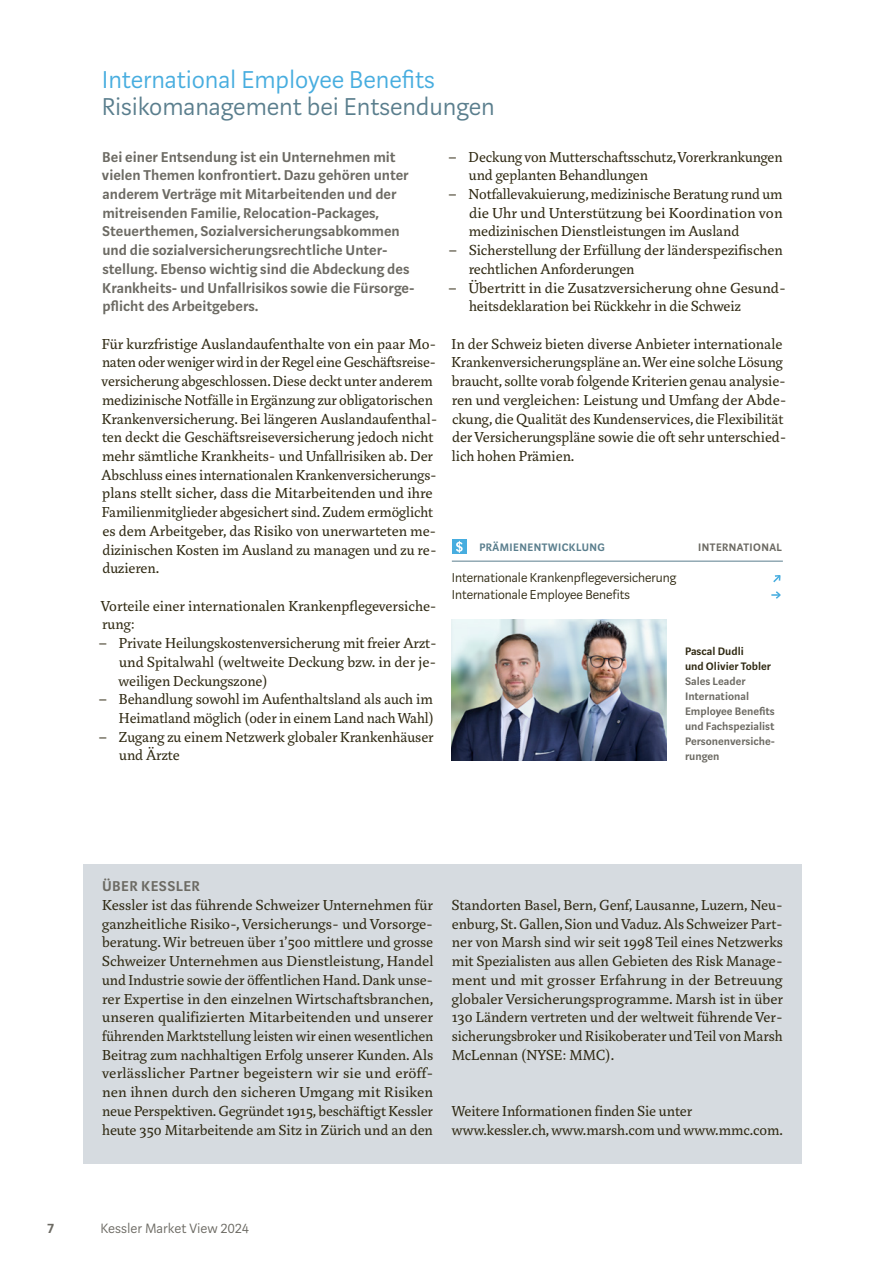
<style>
.page{position:relative;width:885px;height:1263px;background:#fff}
.page>*{position:absolute;margin:0;border:0;box-sizing:border-box;transform-origin:0 0}
.t1{font:300 27px "Marat Sans KS";letter-spacing:-.005em;color:#5a7e8d}
.t2{font:300 27px "Marat Sans KS";letter-spacing:-.005em;color:#47addf}
.t3{font:15.75px/18.8px "Marat KS";color:#2f2912}
.t4{font:600 15.75px/18.8px "Marat Sans KS";color:#6c6a63}
.t5{font:600 15.75px "Marat Sans KS";letter-spacing:.025em;color:#6c6a63}
.t6{font:300 15px "Marat Sans KS";color:#6c6a63}
.t7{font:600 15px "Marat Sans KS";color:#6c6a63}
.t8{font:300 14.25px/16.5px "Marat Sans";color:#2f2912}
.t9{font:600 12px/15px "Marat Sans KS";color:#6c6a63}
.t10{font:600 12px/15px "Marat Sans KS";color:#2f2912}
.t11{font:600 12px "Marat Sans";letter-spacing:.04em;color:#5a7e8d}
.t12{font:600 12px "Marat Sans";letter-spacing:.04em;color:#6c6a63}
</style>
<div class="page">
<hr style="left:452px;top:561px;width:330px;height:1px;background:#5a7e8d">
<div style="left:452px;top:539px;width:14px;height:15px;background:#47addf"></div>
<svg style="left:456px;top:541px;width:6px;height:12px"></svg>
<svg style="left:773px;top:575px;width:7px;height:7px"></svg>
<svg style="left:771px;top:591px;width:9px;height:8px"></svg>
<div style="left:83px;top:864px;width:718px;height:300px;background:#d6dbe0"></div>
<img style="left:452px;top:619px;width:214px;height:141px">
<h1 class="t2" style="left:102px;top:65px;width:334px">International Employee Benefits</h1>
<h1 class="t1" style="left:102px;top:92px;width:394px">Risikomanagement bei Entsendungen</h1>
<p class="t4" style="left:102px;top:148px;width:314px">Bei einer Entsendung ist ein Unternehmen mit vielen Themen konfrontiert. Dazu gehören unter anderem Verträge mit Mitarbeitenden und der mitreisenden Familie, Relocation-Packages, Steuerthemen, Sozialversicherungsabkommen und die sozialversicherungsrechtliche Unter&shy;stellung. Ebenso wichtig sind die Abdeckung des Krankheits- und Unfallrisikos sowie die Fürsorge&shy;pflicht des Arbeitgebers.</p>
<p class="t3" style="left:101px;top:335px;width:337px">Für kurzfristige Auslandaufenthalte von ein paar Mo&shy;naten oder weniger wird in der Regel eine Geschäftsreise&shy;versicherung abgeschlossen. Diese deckt unter anderem medizinische Notfälle in Ergänzung zur obligatorischen Krankenversicherung. Bei längeren Auslandaufenthal&shy;ten deckt die Geschäftsreiseversicherung jedoch nicht mehr sämtliche Krankheits- und Unfallrisiken ab. Der Abschluss eines internationalen Krankenversicherungs&shy;plans stellt sicher, dass die Mitarbeitenden und ihre Familienmitglieder abgesichert sind. Zudem ermöglicht es dem Arbeitgeber, das Risiko von unerwarteten me&shy;dizinischen Kosten im Ausland zu managen und zu re&shy;duzieren.</p>
<p class="t3" style="left:101px;top:596px;width:337px">Vorteile einer internationalen Krankenpflegeversiche&shy;rung:</p>
<p class="t3" style="left:119px;top:634px;width:320px;text-align:justify;text-indent:-21px">– Private Heilungskostenversicherung mit freier Arzt&shy;und Spitalwahl (weltweite Deckung bzw. in der je&shy;weiligen Deckungszone)</p>
<p class="t3" style="left:98px;top:690px;width:337px;text-align:right">– Behandlung sowohl im Aufenthaltsland als auch im<br>Heimatland möglich (oder in einem Land nach Wahl)</p>
<p class="t3" style="left:119px;top:727px;width:316px;text-indent:-21px">– Zugang zu einem Netzwerk globaler Krankenhäuser und Ärzte</p>
<p class="t3" style="left:469px;top:147px;width:315px;text-indent:-21px">– Deckung von Mutterschaftsschutz, Vorerkrankungen und geplanten Behandlungen</p>
<p class="t3" style="left:468px;top:185px;width:315px;text-align:justify;text-indent:-21px">– Notfallevakuierung, medizinische Beratung rund um die Uhr und Unterstützung bei Koordination von medizinischen Dienstleistungen im Ausland</p>
<p class="t3" style="left:468px;top:241px;width:315px;text-indent:-21px">– Sicherstellung der Erfüllung der länderspezifischen rechtlichen Anforderungen</p>
<p class="t3" style="left:469px;top:278px;width:318px;text-indent:-21px">– Übertritt in die Zusatzversicherung ohne Gesund&shy;heitsdeklaration bei Rückkehr in die Schweiz</p>
<p class="t3" style="left:451px;top:335px;width:336px">In der Schweiz bieten diverse Anbieter internationale Krankenversicherungspläne an. Wer eine solche Lösung braucht, sollte vorab folgende Kriterien genau analysie&shy;ren und vergleichen: Leistung und Umfang der Abde&shy;ckung, die Qualität des Kundenservices, die Flexibilität der Versicherungspläne sowie die oft sehr unterschied&shy;lich hohen Prämien.</p>
<p class="t11" style="left:479px;top:541px;width:127px">PRÄMIENENTWICKLUNG</p>
<p class="t12" style="left:698px;top:541px;width:85px">INTERNATIONAL</p>
<p class="t8" style="left:452px;top:570px;width:226px">Internationale Krankenpflegeversicherung<br>Internationale Employee Benefits</p>
<p class="t10" style="left:685px;top:644px;width:88px">Pascal Dudli<br>und Olivier Tobler</p>
<p class="t9" style="left:685px;top:674px;width:91px">Sales Leader<br>International<br>Employee Benefits und Fachspezialist<br>Personenversiche&shy;rungen</p>
<p class="t5" style="left:102px;top:878px;width:99px">ÜBER KESSLER</p>
<p class="t3" style="left:102px;top:896px;width:333px;text-align:justify">Kessler ist das führende Schweizer Unternehmen für ganzheitliche Risiko-, Versicherungs- und Vorsorge&shy;beratung. Wir betreuen über 1’500 mittlere und grosse Schweizer Unternehmen aus Dienstleistung, Handel und Industrie sowie der öffentlichen Hand. Dank unse&shy;rer Expertise in den einzelnen Wirtschaftsbranchen, unseren qualifizierten Mitarbeitenden und unserer führenden Marktstellung leisten wir einen wesentlichen Beitrag zum nachhaltigen Erfolg unserer Kunden. Als verlässlicher Partner begeistern wir sie und eröff&shy;nen ihnen durch den sicheren Umgang mit Risiken neue Perspektiven. Gegründet 1915, beschäftigt Kessler heute 350 Mitarbeitende am Sitz in Zürich und an den</p>
<p class="t3" style="left:452px;top:896px;width:332px;text-align:justify">Standorten Basel, Bern, Genf, Lausanne, Luzern, Neu&shy;enburg, St. Gallen, Sion und Vaduz. Als Schweizer Part&shy;ner von Marsh sind wir seit 1998 Teil eines Netzwerks mit Spezialisten aus allen Gebieten des Risk Manage&shy;ment und mit grosser Erfahrung in der Betreuung globaler Versicherungsprogramme. Marsh ist in über 130 Ländern vertreten und der weltweit führende Ver&shy;sicherungsbroker und Risikoberater und Teil von Marsh McLennan (NYSE: MMC).</p>
<p class="t3" style="left:452px;top:1102px;width:332px">Weitere Informationen finden Sie unter www.kessler.ch, www.marsh.com und www.mmc.com.</p>
<p class="t7" style="left:47px;top:1220px;width:8px">7</p>
<p class="t6" style="left:101px;top:1221px;width:150px">Kessler Market View 2024</p>
</div>
